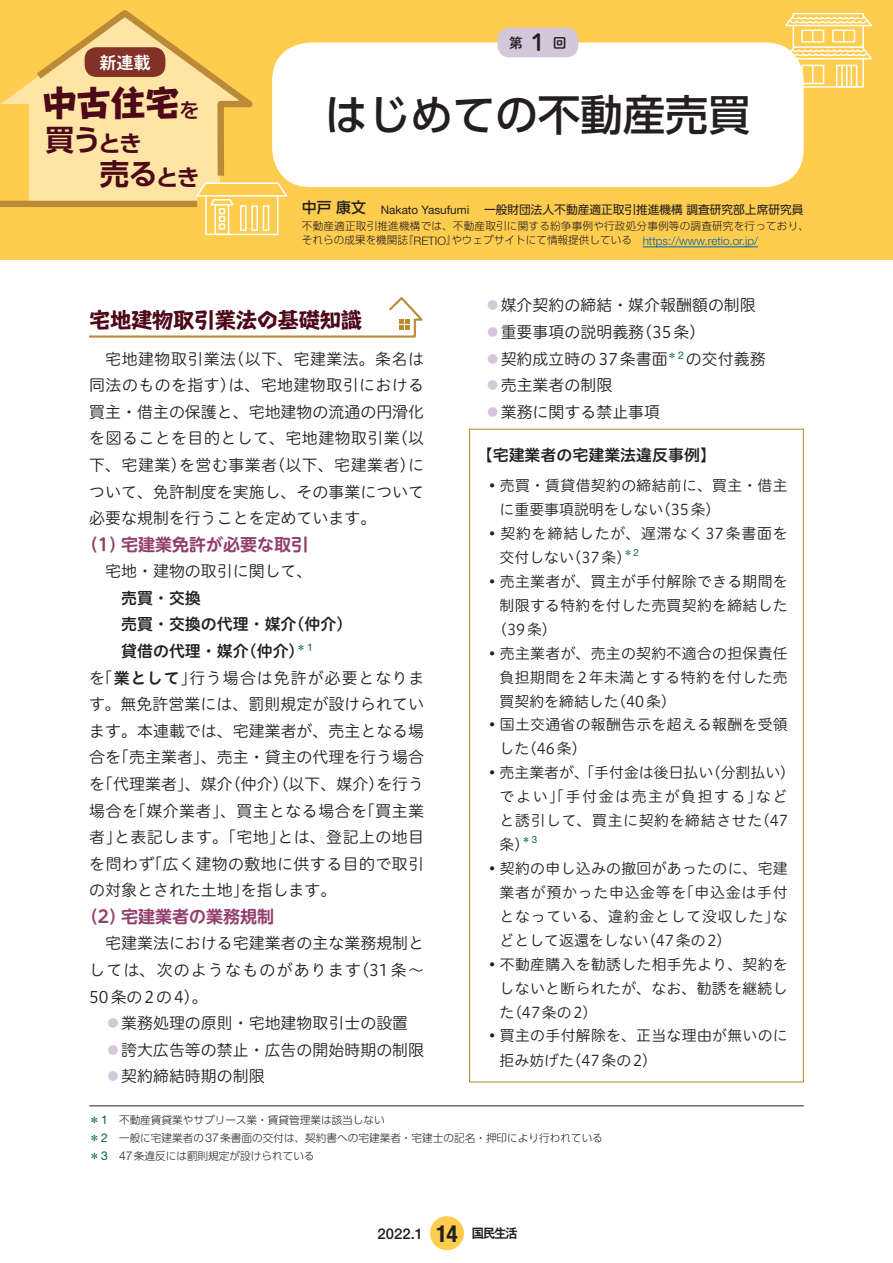
<style>
.page{position:relative;width:893px;height:1263px;background:#fff}
.page>*{position:absolute;margin:0;border:0;box-sizing:border-box;transform-origin:0 0}
.t1{font:500 42.45px "UD Shin Go Pro";color:#231f20}
.t2{font:800 34.5px "Take Std";color:#4e0919}
.t3{font:700 29.4px/34px "UD Shin Go Pro De";color:#4e0919}
.t4{font:23.4px "Shuei M Go Std B";color:#231f20}
.t5{font:700 21.3px "Take Std";letter-spacing:-.01em;color:#4e0919}
.t6{font:700 16.95px "UD Shin M Go Pro De";color:#93406f}
.t7{font:16.95px "Shuei M Go Std B";color:#fff}
.t8{font:15.9px/26.5px "Hiragino UD Sans R Std N W3";color:#231f20;text-align:justify}
.t9{font:15.9px/26.5px "Hiragino UD Sans R Std N W6";color:#231f20}
.t10{font:14.85px "Hiragino UD Sans R Std N W3";letter-spacing:.02em;color:#231f20}
.t11{font:14.85px "Hiragino UD Sans R Std N W3";color:#231f20}
.t12{font:14.85px "Hiragino UD Sans R Std N W3";letter-spacing:.05em;color:#231f20}
.t13{font:14.85px "Hiragino UD Sans R Std N W3";letter-spacing:.055em;color:#231f20}
.t14{font:14.85px "Hiragino UD Sans R Std N W3";letter-spacing:.045em;color:#231f20}
.t15{font:14.85px "Hiragino UD Sans R Std N W3";letter-spacing:.11em;color:#231f20}
.t16{font:500 14.85px "Helvetica Neue LT Std";color:#231f20}
.t17{font:13.8px "Shuei M Go Std B";color:#231f20}
.t18{font:11.7px "UD Shin Go Pro";color:#231f20}
.t19{font:11.7px "Helvetica Neue LT Std";color:#231f20}
.t20{font:300 10.65px/18px "UD Shin Go Pro";color:#231f20}
.t21{font:8.7px "UD Shin Go Pro";color:#026442}
.s1{font-family:"UD Shin Go Pro";font-weight:500;font-size:20.4px}
.s2{font-size:22.95px}
.s3{font-family:"UD Shin Go Pro";font-weight:500;font-size:14.85px}
.s4{font-family:"Helvetica Neue LT Std";font-size:11.7px}
.s5{font-family:"Helvetica Neue LT Std";font-size:11.7px;color:#0160ae}
.s6{font-family:"UD Shin Go Pro";font-weight:300;color:#d4c7d9}
.s7{font-family:"UD Shin Go Pro";font-weight:300}
.s8{font-family:"Helvetica Neue LT Std";font-size:9.9px}
.s9{font-family:"Hiragino UD Sans R Std N W6"}
.s10{font-weight:400;color:#026442}
.s11{font-family:"Helvetica Neue LT Std";font-weight:400;font-size:12.15px;color:#026442}
.s12{font-family:"Helvetica Neue LT Std";font-size:12.15px}
.s13{font-weight:700;font-stretch:condensed;font-size:23.4px}
.s14{font-family:"Gothic MB101 Pro De";font-weight:700;font-size:12.75px}
</style>
<div class="page">
<div style="left:430px;top:1216px;width:34px;height:34px;background:#fecc4e;border-radius:50%"></div>
<div style="left:0;top:0;width:893px;height:259px;background:#fecc4e"></div>
<svg style="left:0;top:82px;width:30px;height:119px"></svg>
<div style="left:793px;top:58px;width:71px;height:30px;border:1px solid #fff"></div>
<div style="left:836px;top:65px;width:21px;height:23px;border:1px solid #fff"></div>
<hr style="left:841px;top:66px;width:2px;height:20px;background:#fff">
<svg style="left:846px;top:66px;width:6px;height:20px"></svg>
<div style="left:801px;top:65px;width:23px;height:19px;border:1px solid #fff"></div>
<svg style="left:812px;top:66px;width:1px;height:18px"></svg>
<svg style="left:783px;top:12px;width:89px;height:48px"></svg>
<div style="left:0;top:201px;width:197px;height:6px;background:#ba8a36"></div>
<svg style="left:30px;top:10px;width:259px;height:226px"></svg>
<hr style="left:643px;top:247px;width:115px;height:1px;background:#0160ae">
<div style="left:272px;top:43px;width:532px;height:144px;background:#fff;border-radius:38px"></div>
<div style="left:497px;top:28px;width:81px;height:29px;background:#d4c7d9;border-radius:12px"></div>
<div style="left:85px;top:47px;width:80px;height:30px;background:#843228;border-radius:12px"></div>
<svg style="left:89px;top:297px;width:334px;height:41px"></svg>
<hr style="left:89px;top:1105px;width:715px;height:1px;background:#231f20">
<p class="t7" style="left:99px;top:50px;width:53px">新連載</p>
<h2 class="t2" style="left:42px;top:75px;width:159px">中古住宅<span class="s1">を</span></h2>
<h3 class="t3" style="left:100px;top:122px;width:101px;text-indent:-55px">買う<span class="s2">とき<br></span>売る<span class="s2">とき</span></h3>
<h3 class="t4" style="left:531px;top:25px;width:15px">1</h3>
<p class="t17" style="left:509px;top:32px;width:15px">第</p>
<p class="t17" style="left:553px;top:32px;width:15px">回</p>
<h1 class="t1" style="left:325px;top:80px;width:427px">はじめての不動産売買</h1>
<p class="t19" style="left:302px;top:203px;width:169px"><span class="s3">中戸康文　</span>Nakato Yasufumi</p>
<p class="t18" style="left:484px;top:200px;width:321px">一般財団法人不動産適正取引推進機構調査研究部上席研究員</p>
<p class="t20" style="left:302px;top:219px;width:509px;line-height:13.8px">不動産適正取引推進機構では、不動産取引に関する紛争事例や行政処分事例等の調査研究を行っており、それらの成果を機関誌『<span class="s4">RETIO</span>』やウェブサイトにて情報提供している　<span class="s5">https://www.retio.or.jp/</span></p>
<h3 class="t5" style="left:89px;top:303px;width:275px">宅地建物取引業法の基礎知識</h3>
<p class="t8" style="left:485px;top:291px;width:282px;text-align:left"><span class="s6">◦</span>媒介契約の締結・媒介報酬額の制限<span class="s6">◦</span>重要事項の説明義務（35条）<br><span class="s6">◦</span>契約成立時の37条書面<sup>＊</sup><sup>2</sup> の交付義務<span class="s6">◦</span>売主業者の制限<br><span class="s6">◦</span>業務に関する禁止事項　</p>
<p class="t9" style="left:477px;top:441px;width:241px">【宅建業者の宅建業法違反事例】</p>
<p class="t10" style="left:485px;top:474px;width:304px"><span class="s7">◦</span>売買・賃貸借契約の締結前に、買主・借主</p>
<p class="t11" style="left:500px;top:498px;width:222px">に重要事項説明をしない（35条）</p>
<p class="t13" style="left:485px;top:522px;width:305px"><span class="s7">◦</span>契約を締結したが、遅滞なく37条書面を</p>
<p class="t11" style="left:500px;top:546px;width:133px">交付しない（37条）</p>
<p class="t21" style="left:624px;top:545px;width:17px">＊<span class="s8">2</span></p>
<p class="t10" style="left:485px;top:570px;width:304px"><span class="s7">◦</span>売主業者が、買主が手付解除できる期間を</p>
<p class="t10" style="left:500px;top:594px;width:290px">制限する特約を付した売買契約を締結した</p>
<p class="t10" style="left:492px;top:618px;width:66px">（39条）</p>
<p class="t10" style="left:485px;top:642px;width:304px"><span class="s7">◦</span>売主業者が、売主の契約不適合の担保責任</p>
<p class="t10" style="left:500px;top:666px;width:290px">負担期間を2年未満とする特約を付した売</p>
<p class="t11" style="left:500px;top:690px;width:178px">買契約を締結した（40条）</p>
<p class="t10" style="left:485px;top:714px;width:305px"><span class="s7">◦</span>国土交通省の報酬告示を超える報酬を受領</p>
<p class="t10" style="left:500px;top:738px;width:88px">した（46条）</p>
<p class="t11" style="left:485px;top:761px;width:312px"><span class="s7">◦</span>売主業者が、「手付金は後日払い（分割払い）</p>
<p class="t15" style="left:500px;top:785px;width:290px">でよい」「手付金は売主が負担する」など</p>
<p class="t14" style="left:500px;top:809px;width:290px">と誘引して、買主に契約を締結させた（47</p>
<p class="t10" style="left:500px;top:833px;width:31px">条）</p>
<p class="t21" style="left:522px;top:832px;width:17px">＊<span class="s8">3</span></p>
<p class="t10" style="left:485px;top:857px;width:304px"><span class="s7">◦</span>契約の申し込みの撤回があったのに、宅建</p>
<p class="t12" style="left:500px;top:881px;width:289px">業者が預かった申込金等を「申込金は手付</p>
<p class="t12" style="left:500px;top:905px;width:289px">となっている、違約金として没収した」な</p>
<p class="t11" style="left:500px;top:929px;width:233px">どとして返還をしない（47条の2）</p>
<p class="t10" style="left:485px;top:953px;width:304px"><span class="s7">◦</span>不動産購入を勧誘した相手先より、契約を</p>
<p class="t10" style="left:500px;top:977px;width:289px">しないと断られたが、なお、勧誘を継続し</p>
<p class="t10" style="left:500px;top:1001px;width:99px">た（47条の2）</p>
<p class="t10" style="left:485px;top:1025px;width:304px"><span class="s7">◦</span>買主の手付解除を、正当な理由が無いのに</p>
<p class="t11" style="left:500px;top:1049px;width:159px">拒み妨げた（47条の2）</p>
<p class="t8" style="left:89px;top:344px;width:336px;text-indent:16px">宅地建物取引業法（以下、宅建業法。条名は同法のものを指す）は、宅地建物取引における買主・借主の保護と、宅地建物の流通の円滑化を図ることを目的として、宅地建物取引業（以下、宅建業）を営む事業者（以下、宅建業者）について、免許制度を実施し、その事業について必要な規制を行うことを定めています。</p>
<p class="t6" style="left:81px;top:531px;width:229px">（1）宅建業免許が必要な取引</p>
<p class="t8" style="left:105px;top:557px;width:209px">宅地・建物の取引に関して、</p>
<p class="t9" style="left:121px;top:584px;width:233px">売買・交換<br>売買・交換の代理・媒介（仲介）貸借の代理・媒介（仲介）<sup>＊</sup><sup>1</sup></p>
<p class="t8" style="left:89px;top:663px;width:337px">を「<span class="s9">業として</span>」行う場合は免許が必要となります。無免許営業には、罰則規定が設けられています。本連載では、宅建業者が、売主となる場合を「売主業者」、売主・貸主の代理を行う場合を「代理業者」、媒介（仲介）（以下、媒介）を行う場合を「媒介業者」、買主となる場合を「買主業者」と表記します。「宅地」とは、登記上の地目を問わず「広く建物の敷地に供する目的で取引の対象とされた土地」を指します。</p>
<p class="t6" style="left:81px;top:903px;width:195px">（2）宅建業者の業務規制</p>
<p class="t8" style="left:89px;top:929px;width:336px;text-indent:16px">宅建業法における宅建業者の主な業務規制としては、次のようなものがあります（31条～50条の2の4）。</p>
<p class="t8" style="left:105px;top:1009px;width:320px;text-align:left"><span class="s6">◦</span>業務処理の原則・宅地建物取引士の設置<span class="s6">◦</span>誇大広告等の禁止・広告の開始時期の制限<span class="s6">◦</span>契約締結時期の制限</p>
<p class="t20" style="left:89px;top:1110px;width:515px"><span class="s10">＊</span><span class="s11">1</span> 不動産賃貸業やサブリース業・賃貸管理業は該当しない<br><span class="s10">＊</span><span class="s11">2</span> 一般に宅建業者の<span class="s12">37</span>条書面の交付は、契約書への宅建業者・宅建士の記名・押印により行われている<span class="s10">＊</span><span class="s11">3</span> <span class="s12">47</span>条違反には罰則規定が設けられている</p>
<p class="t16" style="left:378px;top:1224px;width:142px">2022.1 <span class="s13">14</span> <span class="s14">国民生活</span></p>
</div>
